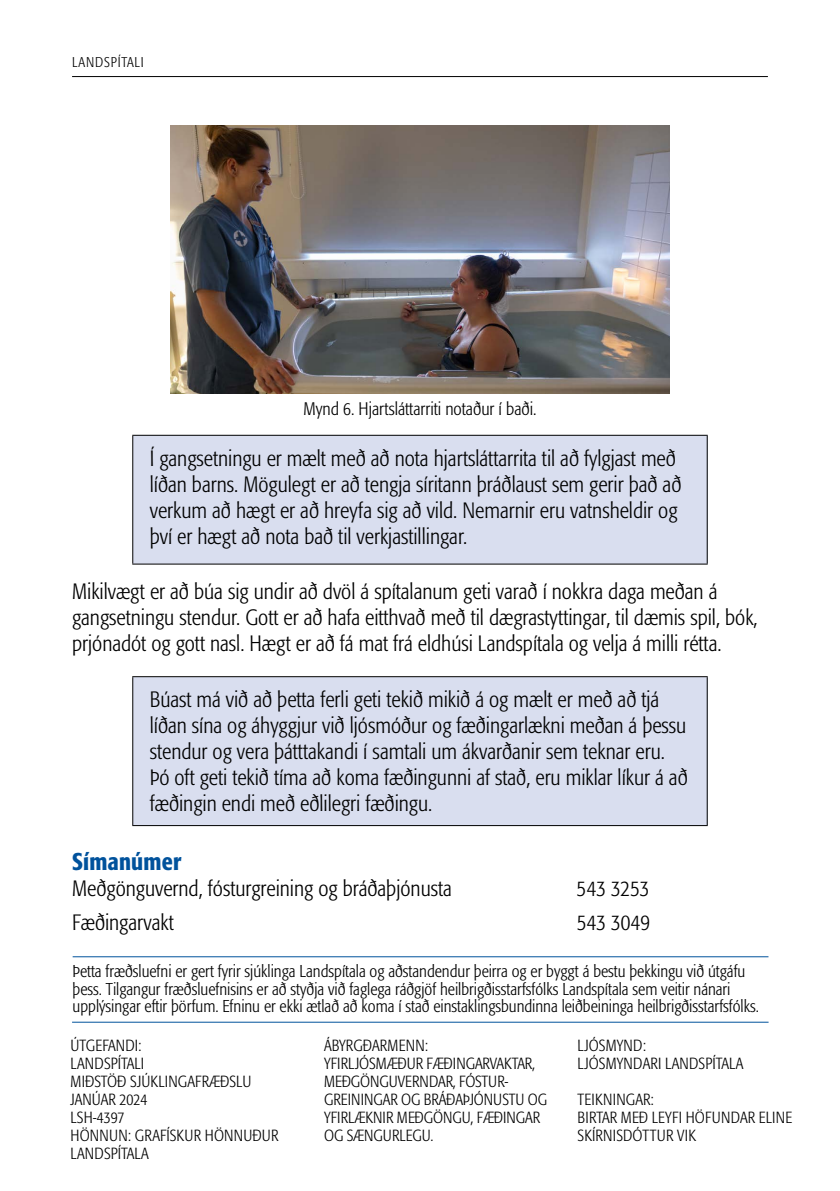
<style>
.page{position:relative;width:840px;height:1191px;background:#fff}
.page>*{position:absolute;margin:0;border:0;box-sizing:border-box;transform-origin:0 0}
.t1{font:500 condensed 24px "Formata";letter-spacing:.01em;color:#00529c}
.t2{font:300 condensed 22px/26px "Formata";color:#000}
.t3{font:300 condensed 18px "Formata";color:#000}
.t4{font:300 condensed 17px/17.8px "Formata";color:#000}
.t5{font:300 condensed 16px/18px "Formata";color:#000}
.t6{font:300 condensed 14px "Formata";letter-spacing:.05em;color:#000}
</style>
<div class="page">
<hr style="left:72px;top:76px;width:695px;height:1px;background:#000">
<div style="left:133px;top:435px;width:573px;height:129px;background:#d9deef"></div>
<hr style="left:132px;top:435px;width:575px;height:1px;background:#000">
<hr style="left:132px;top:436px;width:1px;height:127px;background:#000">
<hr style="left:706px;top:436px;width:1px;height:127px;background:#000">
<hr style="left:132px;top:563px;width:575px;height:1px;background:#000">
<div style="left:133px;top:676px;width:573px;height:149px;background:#d9deef"></div>
<hr style="left:132px;top:676px;width:575px;height:1px;background:#000">
<hr style="left:132px;top:677px;width:1px;height:148px;background:#000">
<hr style="left:706px;top:677px;width:1px;height:148px;background:#000">
<hr style="left:132px;top:825px;width:575px;height:1px;background:#000">
<img style="left:170px;top:126px;width:499px;height:267px">
<hr style="left:72px;top:1021px;width:696px;height:1px;background:#00529c">
<hr style="left:73px;top:956px;width:695px;height:1px;background:#00529c">
<p class="t6" style="left:72px;top:54px;width:73px">LANDSPÍTALI</p>
<p class="t3" style="left:303px;top:398px;width:234px">Mynd 6. Hjartsláttarriti notaður í baði.</p>
<p class="t2" style="left:150px;top:445px;width:533px">Í gangsetningu er mælt með að nota hjartsláttarrita til að fylgjast með líðan barns. Mögulegt er að tengja síritann þráðlaust sem gerir það að verkum að hægt er að hreyfa sig að vild. Nemarnir eru vatnsheldir og því er hægt að nota bað til verkjastillingar.</p>
<p class="t2" style="left:72px;top:578px;width:686px">Mikilvægt er að búa sig undir að dvöl á spítalanum geti varað í nokkra daga meðan á gangsetningu stendur. Gott er að hafa eitthvað með til dægrastyttingar, til dæmis spil, bók, prjónadót og gott nasl. Hægt er að fá mat frá eldhúsi Landspítala og velja á milli rétta.</p>
<p class="t2" style="left:150px;top:687px;width:539px">Búast má við að þetta ferli geti tekið mikið á og mælt er með að tjá líðan sína og áhyggjur við ljósmóður og fæðingarlækni meðan á þessu stendur og vera þátttakandi í samtali um ákvarðanir sem teknar eru.<br>Þó oft geti tekið tíma að koma fæðingunni af stað, eru miklar líkur á að fæðingin endi með eðlilegri fæðingu.</p>
<p class="t1" style="left:72px;top:846px;width:111px">Símanúmer</p>
<p class="t2" style="left:72px;top:875px;width:381px">Meðgönguvernd, fósturgreining og bráðaþjónusta</p>
<p class="t2" style="left:576px;top:875px;width:74px">543 3253</p>
<p class="t2" style="left:72px;top:909px;width:103px">Fæðingarvakt</p>
<p class="t2" style="left:576px;top:909px;width:75px">543 3049</p>
<p class="t4" style="left:73px;top:962px;width:687px">Þetta fræðsluefni er gert fyrir sjúklinga Landspítala og aðstandendur þeirra og er byggt á bestu þekkingu við útgáfu þess. Tilgangur fræðsluefnisins er að styðja við faglega ráðgjöf heilbrigðisstarfsfólks Landspítala sem veitir nánari upplýsingar eftir þörfum. Efninu er ekki ætlað að koma í stað einstaklingsbundinna leiðbeininga heilbrigðisstarfsfólks.</p>
<p class="t5" style="left:70px;top:1036px;width:209px">ÚTGEFANDI:<br>LANDSPÍTALI<br>MIÐSTÖÐ SJÚKLINGAFRÆÐSLU<br>JANÚAR 2024<br>LSH-4397<br>HÖNNUN: GRAFÍSKUR HÖNNUÐUR<br>LANDSPÍTALA</p>
<p class="t5" style="left:324px;top:1036px;width:224px">ÁBYRGÐARMENN:<br>YFIRLJÓSMÆÐUR FÆÐINGARVAKTAR,<br>MEÐGÖNGUVERNDAR, FÓSTUR-<br>GREININGAR OG BRÁÐAÞJÓNUSTU OG<br>YFIRLÆKNIR MEÐGÖNGU, FÆÐINGAR<br>OG SÆNGURLEGU.</p>
<p class="t5" style="left:577px;top:1036px;width:167px">LJÓSMYND:<br>LJÓSMYNDARI LANDSPÍTALA</p>
<p class="t5" style="left:577px;top:1090px;width:216px">TEIKNINGAR:<br>BIRTAR MEÐ LEYFI HÖFUNDAR ELINE<br>SKÍRNISDÓTTUR VIK</p>
</div>
